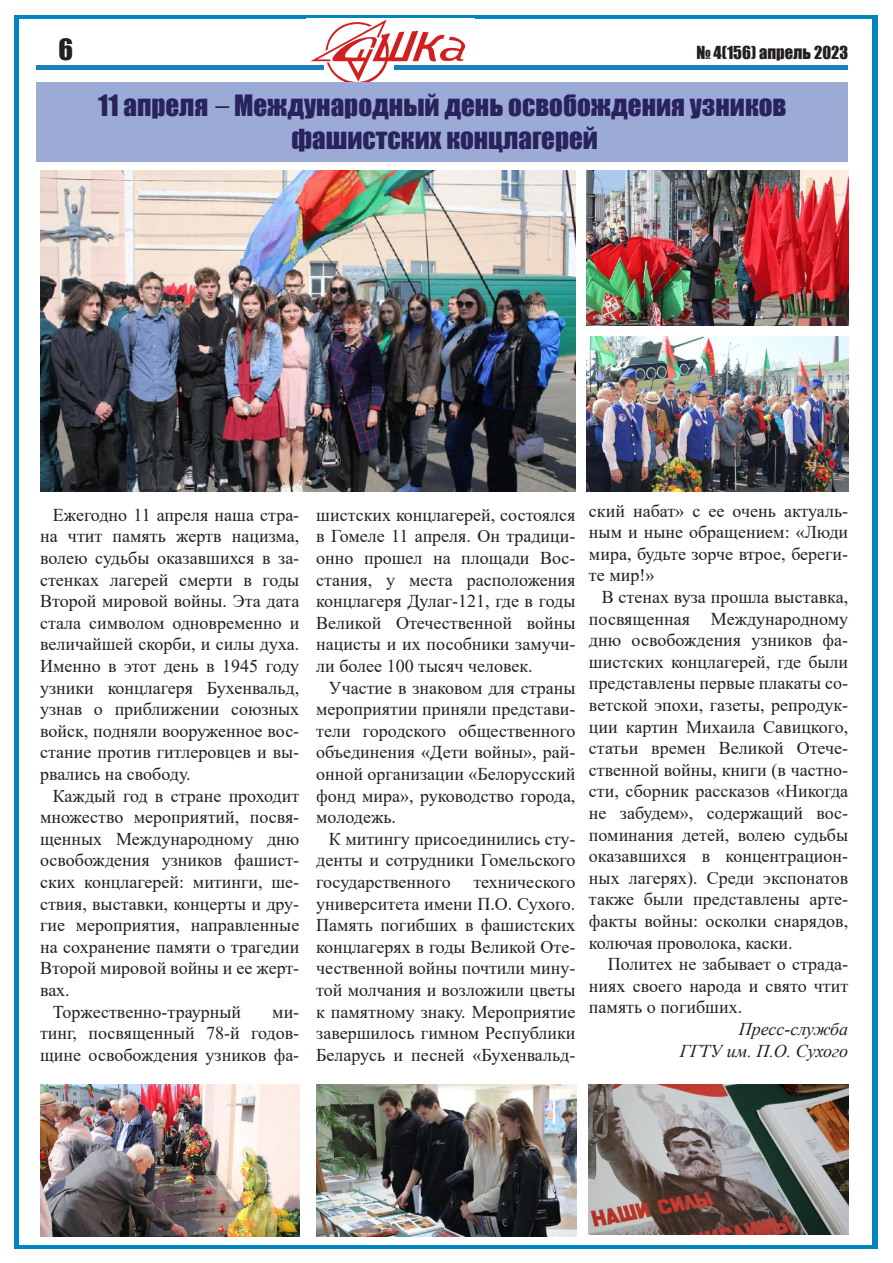
<style>
.page{position:relative;width:893px;height:1263px;background:#fff}
.page>*{position:absolute;margin:0;border:0;box-sizing:border-box;transform-origin:0 0}
.t1{font:27px "Impact";color:#28235d}
.t2{font:27px "Impact";color:#231f20}
.t3{font:18px/21.6px "Times New Roman";color:#231f20;text-align:justify}
.t4{font:italic 18px "Times New Roman";color:#231f20}
.t5{font:16.5px "Impact";color:#231f20}
.s1{font-family:"Times New Roman"}
</style>
<div class="page">
<div style="left:14px;top:15px;width:864px;height:1233px;background:linear-gradient(to right,#0086be,#0086be)"></div>
<div style="left:20px;top:19px;width:852px;height:1225px;background:#fff"></div>
<img style="left:307px;top:19px;width:168px;height:64px">
<div style="left:37px;top:65px;width:287px;height:5px;background:#1882bb"></div>
<div style="left:395px;top:65px;width:453px;height:5px;background:#1882bb"></div>
<div style="left:37px;top:83px;width:811px;height:79px;background:#9caad6"></div>
<img style="left:40px;top:170px;width:536px;height:322px">
<img style="left:587px;top:170px;width:261px;height:155px">
<img style="left:587px;top:336px;width:261px;height:156px">
<img style="left:317px;top:1084px;width:259px;height:152px">
<img style="left:40px;top:1084px;width:259px;height:152px">
<img style="left:589px;top:1084px;width:259px;height:150px">
<p class="t2" style="left:58px;top:29px;width:16px">6</p>
<p class="t5" style="left:696px;top:39px;width:153px">№ 4(156) апрель 2023</p>
<p class="t1" style="left:98px;top:85px;width:690px">11 апреля <span class="s1">̶</span>Международный день освобождения узников</p>
<p class="t1" style="left:292px;top:117px;width:308px">фашистских концлагерей</p>
<p class="t3" style="left:40px;top:503px;width:261px;text-indent:13px">Ежегодно 11 апреля наша стра&shy;на чтит память жертв нацизма, волею судьбы оказавшихся в за&shy;стенках лагерей смерти в годы Второй мировой войны. Эта дата стала символом одновременно и величайшей скорби, и силы духа.<br>Именно в этот день в 1945 году узники концлагеря Бухенвальд, узнав о приближении союзных войск, подняли вооруженное вос&shy;стание против гитлеровцев и вы&shy;рвались на свободу.</p>
<p class="t3" style="left:40px;top:784px;width:261px;text-indent:13px">Каждый год в стране проходит множество мероприятий, посвя&shy;щенных Международному дню освобождения узников фашист&shy;ских концлагерей: митинги, ше&shy;ствия, выставки, концерты и дру&shy;гие мероприятия, направленные на сохранение памяти о трагедии Второй мировой войны и ее жерт&shy;вах.</p>
<p class="t3" style="left:53px;top:1000px;width:190px">Торжественно-траурный</p>
<p class="t3" style="left:40px;top:1000px;width:261px;text-indent:232px">ми&shy;тинг, посвященный 78-й годов&shy;щине освобождения узников фа-</p>
<p class="t3" style="left:316px;top:503px;width:261px">шистских концлагерей, состоялся в Гомеле 11 апреля. Он традици&shy;онно прошел на площади Вос&shy;стания, у места расположения концлагеря Дулаг-121, где в годы Великой Отечественной войны нацисты и их пособники замучи&shy;ли более 100 тысяч человек.</p>
<p class="t3" style="left:316px;top:676px;width:261px;text-indent:13px">Участие в знаковом для страны мероприятии приняли представи&shy;тели городского общественного объединения «Дети войны», рай&shy;онной организации «Белорусский фонд мира», руководство города, молодежь.</p>
<p class="t3" style="left:316px;top:827px;width:261px;text-indent:13px">К митингу присоединились сту&shy;денты и сотрудники Гомельского государственного</p>
<p class="t3" style="left:316px;top:870px;width:261px;text-indent:157px">технического университета имени П.О. Сухого.<br>Память погибших в фашистских концлагерях в годы Великой Оте&shy;чественной войны почтили мину&shy;той молчания и возложили цветы к памятному знаку. Мероприятие завершилось гимном Республики Беларусь и песней «Бухенвальд-</p>
<p class="t3" style="left:589px;top:499px;width:261px">ский набат» с ее очень актуаль&shy;ным и ныне обращением: «Люди мира, будьте зорче втрое, береги&shy;те мир!»</p>
<p class="t3" style="left:589px;top:585px;width:261px;text-indent:13px">В стенах вуза прошла выставка, посвященная Международному дню освобождения узников фа&shy;шистских концлагерей, где были представлены первые плакаты со&shy;ветской эпохи, газеты, репродук&shy;ции картин Михаила Савицкого, статьи времен Великой Отече&shy;ственной войны, книги (в частно&shy;сти, сборник рассказов «Никогда не забудем», содержащий вос&shy;поминания детей, волею судьбы оказавшихся в концентрацион&shy;ных лагерях). Среди экспонатов также были представлены арте&shy;факты войны: осколки снарядов, колючая проволока, каски.</p>
<p class="t3" style="left:589px;top:953px;width:261px;text-indent:19px">Политех не забывает о страда&shy;ниях своего народа и свято чтит память о погибших.</p>
<p class="t4" style="left:739px;top:1016px;width:111px">Пресс-служба</p>
<p class="t4" style="left:680px;top:1038px;width:170px">ГГТУ им. П.О. Сухого</p>
</div>
